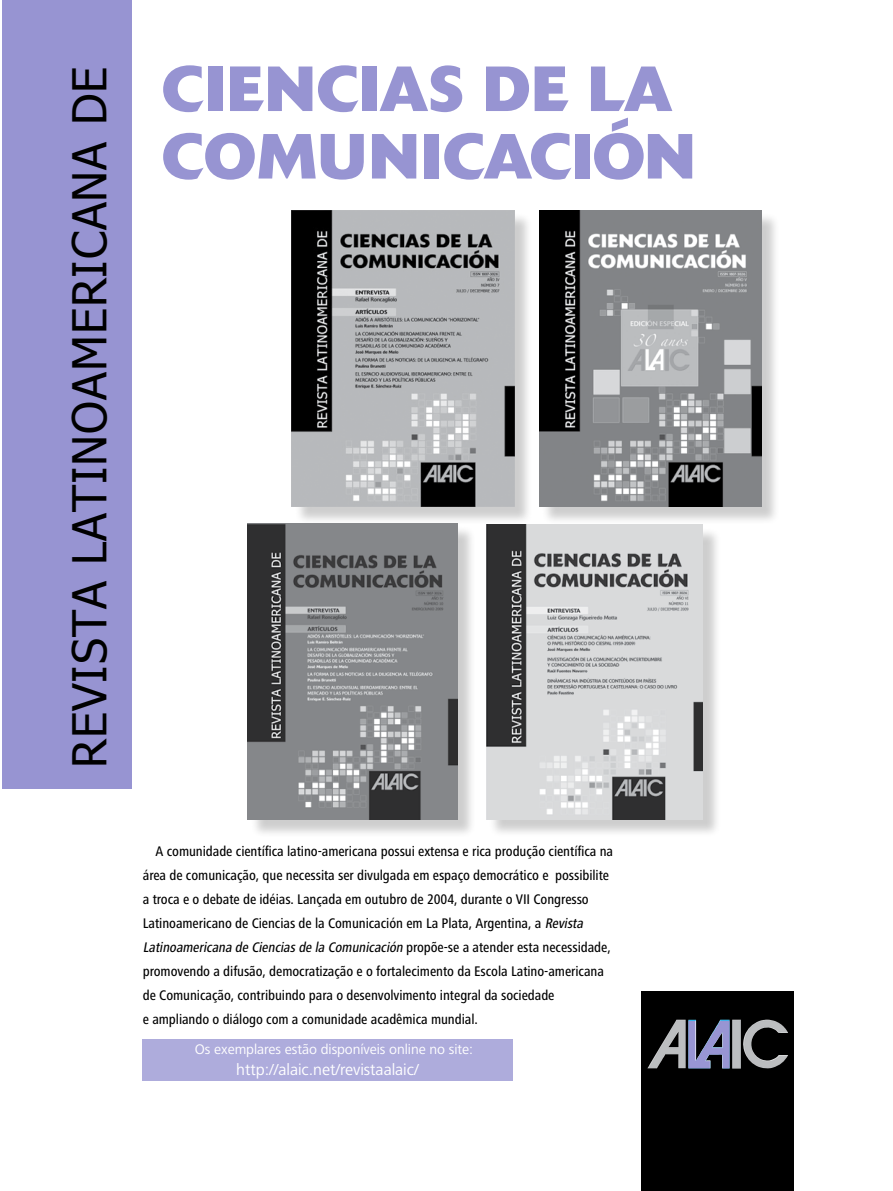
<style>
.page{position:relative;width:893px;height:1191px;background:#fff}
.page>*{position:absolute;margin:0;border:0;box-sizing:border-box;transform-origin:0 0}
.t1{font:700 63px/67.5px "Delta";letter-spacing:.02em;color:#9794d2}
.t2{font:46.5px "Tahoma";letter-spacing:.02em;color:#000}
.t3{font:16.5px "Frutiger Next LT";letter-spacing:-.005em;color:#fff}
.t4{font:500 condensed 14.4px/24px "Frutiger Next LT";letter-spacing:-.005em;color:#000}
.t5{font:14.4px "Frutiger Next LT";letter-spacing:-.005em;color:#fff}
.s1{font-style:italic}
</style>
<div class="page">
<div style="left:2px;top:0;width:130px;height:789px;background:#9794d2"></div>
<div style="left:642px;top:990px;width:152px;height:200px;background:#000"></div>
<div style="left:294px;top:213px;width:239px;height:312px;background:#000;opacity:.2"></div>
<img style="left:292px;top:210px;width:222px;height:296px">
<div style="left:541px;top:213px;width:239px;height:312px;background:#000;opacity:.2"></div>
<img style="left:539px;top:210px;width:222px;height:296px">
<div style="left:250px;top:525px;width:226px;height:313px;background:#000;opacity:.2"></div>
<img style="left:248px;top:523px;width:209px;height:296px">
<div style="left:488px;top:527px;width:234px;height:311px;background:#000;opacity:.2"></div>
<img style="left:486px;top:524px;width:217px;height:295px">
<div style="left:142px;top:1038px;width:371px;height:42px;background:#aeacdc"></div>
<img style="left:647px;top:1019px;width:141px;height:49px">
<img style="left:688px;top:1020px;width:41px;height:48px">
<h2 class="t2" style="left:60px;top:768px;width:703px;rotate:-90deg">revista latinoamericana de</h2>
<h1 class="t1" style="left:162px;top:55px;width:529px">CIENCIAS DE LA<br>COMUNICACIÓN</h1>
<p class="t4" style="left:143px;top:839px;width:472px;text-indent:13px">A comunidade científica latino-americana possui extensa e rica produção científica na área de comunicação, que necessita ser divulgada em espaço democrático e possibilite a troca e o debate de idéias. Lançada em outubro de 2004, durante o VII Congresso Latinoamericano de Ciencias de la Comunicación em La Plata, Argentina, a <span class="s1">Revista Latinoamericana de Cienciasde la Comunicación</span> p ro p õ e - s e a a te n d e r e sta n e c e s s i d a d e, promovendo a difusão, democratização e o fortalecimento da Escola Latino-americana de Comunicação, contribuindo para o desenvolvimento integral da sociedade<br>e ampliando o diálogo com a comunidade acadêmica mundial.</p>
<p class="t5" style="left:195px;top:1041px;width:280px">Os exemplares estão disponíveis online no site:</p>
<p class="t3" style="left:236px;top:1060px;width:184px">http://alaic.net/revistaalaic/</p>
</div>
